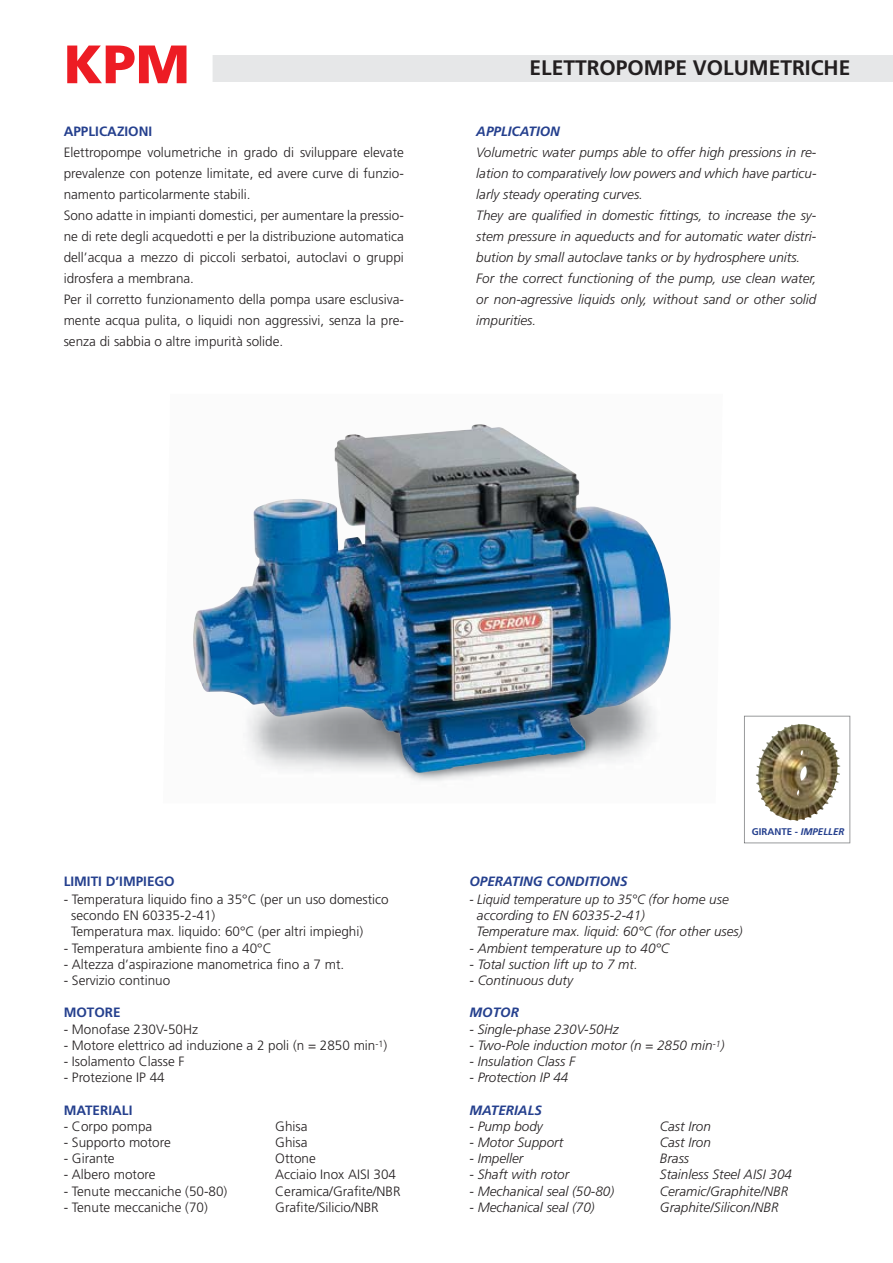
<style>
.page{position:relative;width:893px;height:1263px;background:#fff}
.page>*{position:absolute;margin:0;border:0;box-sizing:border-box;transform-origin:0 0}
.t1{font:900 54px "Frutiger LT Std";color:#ed1c24}
.t2{font:700 21px "Frutiger LT Std";color:#231f20}
.t3{font:300 13.5px/21px "Frutiger LT Std";color:#231f20}
.t4{font:italic 300 13.5px/21px "Frutiger LT Std";color:#231f20}
.t5{font:italic 300 13.5px/16.2px "Frutiger LT Std";color:#231f20;scale:.95 1}
.t6{font:italic 700 13.5px "Frutiger LT Std";color:#25408e}
.t7{font:700 13.5px "Frutiger LT Std";color:#25408e}
.t8{font:700 9.75px "Frutiger LT Std";color:#25408e}
.s1{font-style:italic}
</style>
<div class="page">
<div style="left:132px;top:55px;width:761px;height:26px;background:#e6e7e8"></div>
<svg style="left:744px;top:716px;width:106px;height:127px"></svg>
<div style="left:64px;top:43px;width:149px;height:63px;background:#fff"></div>
<img style="left:193px;top:424px;width:478px;height:349px">
<h1 class="t1" style="left:64px;top:33px;width:127px">KPM</h1>
<p class="t7" style="left:64px;top:123px;width:90px">APPLICAZIONI</p>
<p class="t3" style="left:64px;top:142px;width:342px">Elettropompe volumetriche in grado di sviluppare elevate pre va lenze con potenze limitate, ed avere curve di fun zio&shy;na men to particolarmente stabili.<br>Sono adatte in impianti domestici, per aumentare la pres sio&shy;ne di rete degli acquedotti e per la di stri bu zione au to ma tica dell’acqua a mezzo di piccoli serbatoi, au to clavi o gruppi idrosfera a mem bra na.<br>Per il corretto fun zio namento della pompa usare esclu si va&shy;men te acqua pulita, o liquidi non aggressivi, senza la pre&shy;senza di sabbia o altre impurità solide.</p>
<h2 class="t2" style="left:529px;top:56px;width:322px">ELETTROPOMPE VOLUMETRICHE</h2>
<p class="t6" style="left:476px;top:123px;width:85px">APPLICATION</p>
<p class="t4" style="left:476px;top:142px;width:342px">Volumetric water pumps able to offer high pressions in re&shy;lation to comparatively low powers and which have particu&shy;larly steady operating curves.<br>They are qualified in domestic fittings, to increase the sy&shy;stem pressure in aqueducts and for automatic water di stri&shy;bution by small autoclave tanks or by hydrosphere units.<br>For the correct functioning of the pump, use clean water, or non-agressive liquids only, without sand or other solid im pu rities.</p>
<p class="t7" style="left:64px;top:874px;width:113px">LIMITI D’IMPIEGO</p>
<p class="t3" style="left:71px;top:892px;width:319px;line-height:16.2px;text-indent:-8px">- Temperatura liquido fino a 35°C (per un uso domestico secondo EN 60335-2-41)<br>Temperatura max. liquido: 60°C (per altri impieghi)</p>
<p class="t3" style="left:64px;top:938px;width:209px">- Temperatura ambiente fino a 40°C</p>
<p class="t3" style="left:64px;top:954px;width:282px">- Altezza d’aspirazione manometrica fino a 7 mt.</p>
<p class="t3" style="left:64px;top:971px;width:108px">- Servizio continuo</p>
<p class="t7" style="left:64px;top:1005px;width:59px">MOTORE</p>
<p class="t3" style="left:64px;top:1019px;width:136px">- Monofase 230V-50Hz</p>
<p class="t3" style="left:64px;top:1035px;width:325px">- Motore elettrico ad induzione a 2 poli (n = 2850 min<sup>-1</sup>)</p>
<p class="t3" style="left:64px;top:1052px;width:122px">- Isolamento Classe F</p>
<p class="t3" style="left:64px;top:1068px;width:103px">- Protezione IP 44</p>
<p class="t7" style="left:64px;top:1102px;width:70px">MATERIALI</p>
<p class="t3" style="left:64px;top:1116px;width:90px">- Corpo pompa</p>
<p class="t3" style="left:275px;top:1116px;width:34px">Ghisa</p>
<p class="t3" style="left:64px;top:1133px;width:109px">- Supporto motore</p>
<p class="t3" style="left:275px;top:1133px;width:34px">Ghisa</p>
<p class="t3" style="left:64px;top:1149px;width:52px">- Girante</p>
<p class="t3" style="left:275px;top:1149px;width:42px">Ottone</p>
<p class="t3" style="left:64px;top:1165px;width:93px">- Albero motore</p>
<p class="t3" style="left:275px;top:1165px;width:122px">Acciaio Inox AISI 304</p>
<p class="t3" style="left:64px;top:1181px;width:165px">- Tenute meccaniche (50-80)</p>
<p class="t3" style="left:275px;top:1181px;width:127px">Ceramica/Grafite/NBR</p>
<p class="t3" style="left:64px;top:1197px;width:146px">- Tenute meccaniche (70)</p>
<p class="t3" style="left:275px;top:1197px;width:105px">Grafite/Silicio/NBR</p>
<p class="t8" style="left:752px;top:826px;width:94px">GIRANTE - <span class="s1">IMPELLER</span></p>
<p class="t6" style="left:469px;top:874px;width:160px">OPERATING CONDITIONS</p>
<p class="t5" style="left:476px;top:892px;width:281px;text-indent:-7px">- Liquid temperature up to 35°C (for home use according to EN 60335-2-41)<br>Temperature max. liquid: 60°C (for other uses)</p>
<p class="t4" style="left:469px;top:938px;width:201px">- Ambient temperature up to 40°C</p>
<p class="t4" style="left:469px;top:954px;width:170px">- Total suction lift up to 7 mt.</p>
<p class="t4" style="left:469px;top:971px;width:105px">- Continuous duty</p>
<p class="t6" style="left:469px;top:1005px;width:51px">MOTOR</p>
<p class="t4" style="left:469px;top:1019px;width:151px">- Single-phase 230V-50Hz</p>
<p class="t4" style="left:469px;top:1035px;width:256px">- Two-Pole induction motor (n = 2850 min<sup>-1</sup>)</p>
<p class="t4" style="left:469px;top:1052px;width:107px">- Insulation Class F</p>
<p class="t4" style="left:469px;top:1068px;width:101px">- Protection IP 44</p>
<p class="t6" style="left:469px;top:1102px;width:74px">MATERIALS</p>
<p class="t4" style="left:469px;top:1116px;width:75px">- Pump body</p>
<p class="t4" style="left:660px;top:1116px;width:53px">Cast Iron</p>
<p class="t4" style="left:469px;top:1133px;width:95px">- Motor Support</p>
<p class="t4" style="left:660px;top:1133px;width:53px">Cast Iron</p>
<p class="t4" style="left:469px;top:1149px;width:55px">- Impeller</p>
<p class="t4" style="left:660px;top:1149px;width:31px">Brass</p>
<p class="t4" style="left:469px;top:1165px;width:101px">- Shaft with rotor</p>
<p class="t4" style="left:660px;top:1165px;width:134px">Stainless Steel AISI 304</p>
<p class="t4" style="left:469px;top:1181px;width:146px">- Mechanical seal (50-80)</p>
<p class="t4" style="left:660px;top:1181px;width:130px">Ceramic/Graphite/NBR</p>
<p class="t4" style="left:469px;top:1197px;width:127px">- Mechanical seal (70)</p>
<p class="t4" style="left:660px;top:1197px;width:120px">Graphite/Silicon/NBR</p>
</div>
